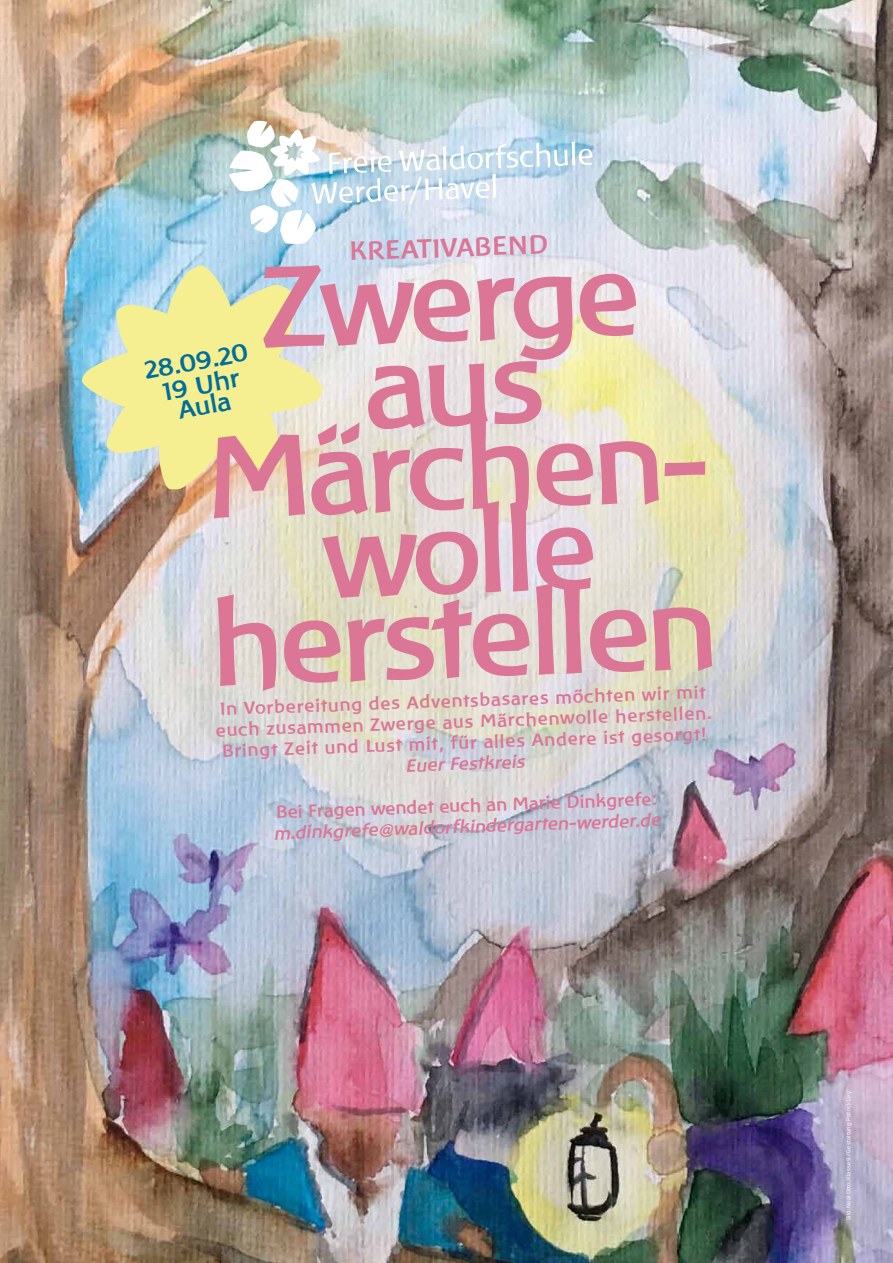
<style>
.page{position:relative;width:893px;height:1263px;background:#fff}
.page>*{position:absolute;margin:0;border:0;box-sizing:border-box;transform-origin:0 0}
.t1{font:700 116.85px/84px "Baar Philos";color:#db7696;text-align:center}
.t2{font:700 27px "Baar Philos";color:#db7696}
.t3{font:700 25.5px/24px "Baar Philos";color:#006e9b;text-align:center}
.t4{font:700 18px/21px "Baar Philos";color:#db7696;text-align:center}
.t5{font:italic 700 18px "Baar Philos";color:#db7696}
.t6{font:6px "Titillium";letter-spacing:.03em;color:#fff}
</style>
<div class="page">
<img style="left:0;top:0;width:893px;height:1263px">
<svg style="left:82px;top:264px;width:241px;height:226px;background:#dae1b1"></svg>
<svg style="left:229px;top:120px;width:363px;height:125px"></svg>
<h2 class="t2" style="left:349px;top:236px;width:201px;rotate:-2deg">KREATIVABEND</h2>
<h1 class="t1" style="left:195px;top:267px;width:516px;rotate:-2deg">Zwerge aus<br>Märchen&shy;wolle herstellen</h1>
<h3 class="t3" style="left:142px;top:359px;width:107px;rotate:-11deg">28.09.20<br>19 Uhr</h3>
<h3 class="t3" style="left:176px;top:399px;width:55px;rotate:-11deg">Aula</h3>
<p class="t4" style="left:214px;top:699px;width:498px;rotate:-2deg">In Vorbereitung des Adventsbasares möchten wir mit euch zusammen Zwerge aus Märchenwolle herstellen.<br>Bringt Zeit und Lust mit, für alles Andere ist gesorgt!</p>
<p class="t5" style="left:405px;top:755px;width:121px;rotate:-2deg">Euer Festkreis</p>
<p class="t4" style="left:276px;top:802px;width:383px;rotate:-2deg">Bei Fragen wendet euch an Marie Dinkgrefe:</p>
<p class="t5" style="left:273px;top:823px;width:389px;rotate:-2deg">m.dinkgrefe@waldorfkindergarten-werder.de</p>
<p class="t6" style="left:844px;top:1220px;width:130px;rotate:-90deg">Bild: Neal Otto, Klasse 9 / Gestaltung: Patrick Ley</p>
</div>
